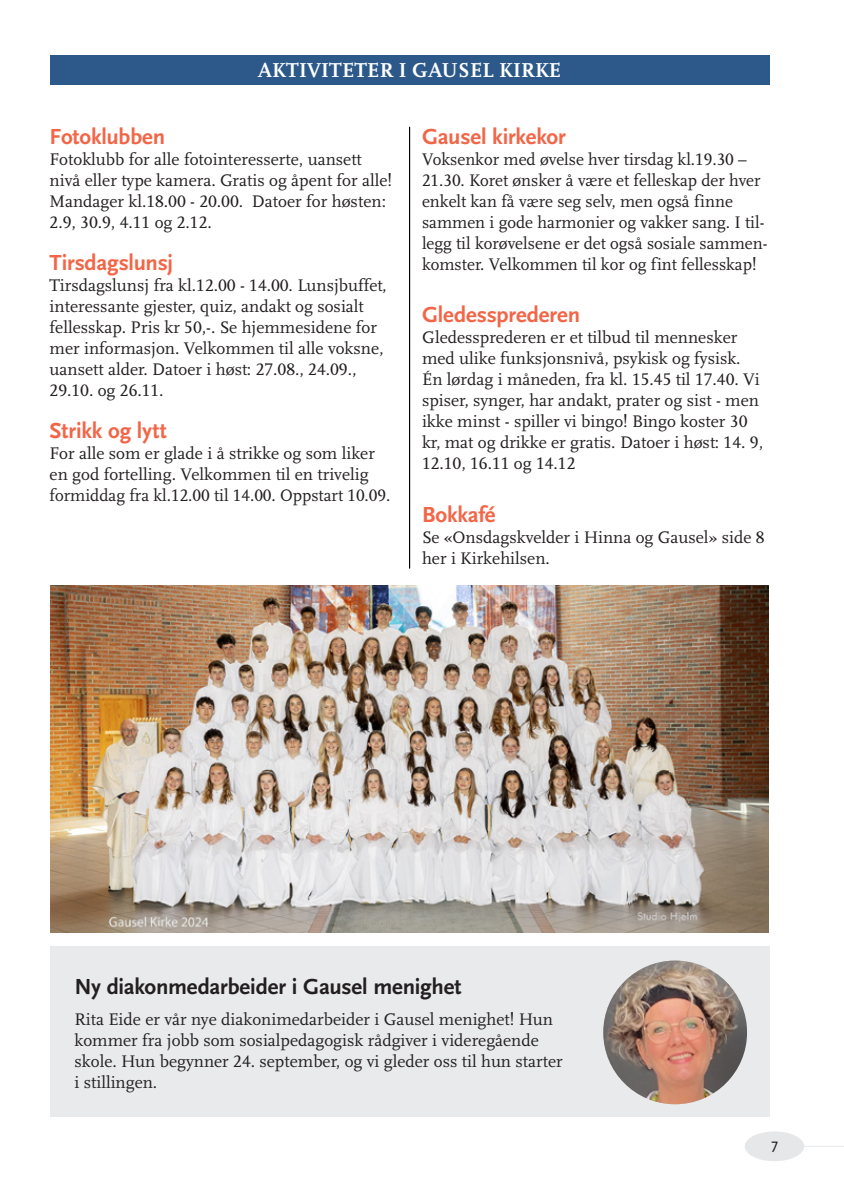
<style>
.page{position:relative;width:844px;height:1191px;background:#fff}
.page>*{position:absolute;margin:0;border:0;box-sizing:border-box;transform-origin:0 0}
.t1{font:700 22.75px "Scala Sans Pro";letter-spacing:-.01em;color:#f26648}
.t2{font:700 22.75px "Scala Sans Pro";letter-spacing:-.01em;color:#231f20}
.t3{font:700 21px "Scala Pro";letter-spacing:.01em;color:#fff}
.t4{font:17.5px/21px "Scala Pro";color:#231f20}
.t5{font:15.75px "Scala Sans Pro";color:#231f20}
</style>
<div class="page">
<hr style="left:409px;top:127px;width:1px;height:441px;background:#000">
<div style="left:50px;top:55px;width:719px;height:30px;background:#2c5989"></div>
<img style="left:51px;top:585px;width:717px;height:348px">
<div style="left:50px;top:946px;width:719px;height:170px;background:#e9eaeb"></div>
<img style="left:603px;top:960px;width:143px;height:144px;border-radius:72px">
<hr style="left:804px;top:1145px;width:39px;height:1px;background:#e6e7e9">
<div style="left:744px;top:1131px;width:60px;height:30px;background:#e6e7e9;border-radius:50%"></div>
<p class="t3" style="left:258px;top:58px;width:304px">AKTIVITETER I GAUSEL KIRKE</p>
<h1 class="t1" style="left:50px;top:123px;width:117px">Fotoklubben</h1>
<p class="t4" style="left:50px;top:149px;width:344px">Fotoklubb for alle fotointeresserte, uansett nivå eller type kamera. Gratis og åpent for alle!<br>Mandager kl.18.00 - 20.00. Datoer for høsten:<br>2.9, 30.9, 4.11 og 2.12.</p>
<h1 class="t1" style="left:50px;top:249px;width:125px">Tirsdagslunsj</h1>
<p class="t4" style="left:50px;top:275px;width:338px">Tirsdagslunsj fra kl.12.00 - 14.00. Lunsjbuffet, interessante gjester, quiz, andakt og sosialt fellesskap. Pris kr 50,-. Se hjemmesidene for mer informasjon. Velkommen til alle voksne, uansett alder. Datoer i høst: 27.08., 24.09., 29.10. og 26.11.</p>
<h1 class="t1" style="left:50px;top:417px;width:119px">Strikk og lytt</h1>
<p class="t4" style="left:50px;top:443px;width:342px">For alle som er glade i å strikke og som liker en god fortelling. Velkommen til en trivelig formiddag fra kl.12.00 til 14.00. Oppstart 10.09.</p>
<h1 class="t1" style="left:422px;top:123px;width:145px">Gausel kirkekor</h1>
<p class="t4" style="left:422px;top:149px;width:347px">Voksenkor med øvelse hver tirsdag kl.19.30 – 21.30. Koret ønsker å være et felleskap der hver enkelt kan få være seg selv, men også finne sammen i gode harmonier og vakker sang. I til&shy;legg til korøvelsene er det også sosiale sammen&shy;komster. Velkommen til kor og fint fellesskap!</p>
<h1 class="t1" style="left:422px;top:302px;width:160px">Gledessprederen</h1>
<p class="t4" style="left:422px;top:327px;width:342px">Gledessprederen er et tilbud til mennesker med ulike funksjonsnivå, psykisk og fysisk.<br>Én lørdag i måneden, fra kl. 15.45 til 17.40. Vi spiser, synger, har andakt, prater og sist - men ikke minst - spiller vi bingo! Bingo koster 30 kr, mat og drikke er gratis. Datoer i høst: 14. 9, 12.10, 16.11 og 14.12</p>
<h1 class="t1" style="left:422px;top:501px;width:75px">Bokkafé</h1>
<p class="t4" style="left:422px;top:527px;width:344px">Se «Onsdagskvelder i Hinna og Gausel» side 8 her i Kirkehilsen.</p>
<h1 class="t2" style="left:74px;top:974px;width:388px">Ny diakonmedarbeider i Gausel menighet</h1>
<p class="t4" style="left:74px;top:1009px;width:489px">Rita Eide er vår nye diakonimedarbeider i Gausel menighet! Hun kommer fra jobb som sosialpedagogisk rådgiver i videregående skole. Hun begynner 24. september, og vi gleder oss til hun starter i stillingen.</p>
<p class="t5" style="left:770px;top:1138px;width:9px">7</p>
</div>
